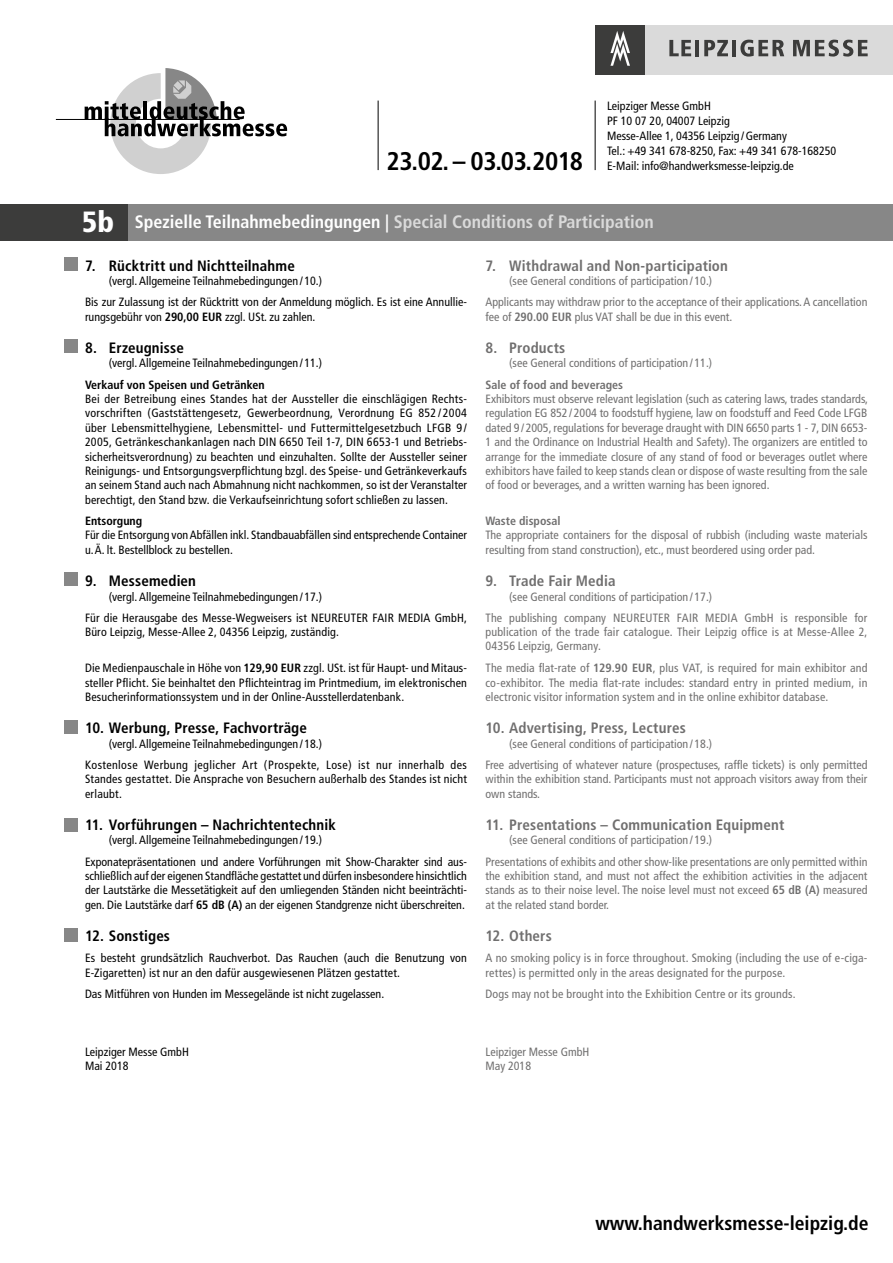
<style>
.page{position:relative;width:893px;height:1263px;background:#fff}
.page>*{position:absolute;margin:0;border:0;box-sizing:border-box;transform-origin:0 0}
.t1{font:700 condensed 25.5px "Frutiger";letter-spacing:-.015em;color:#000}
.t2{font:700 condensed 19.65px "Frutiger";color:#000}
.t3{font:700 condensed 18px "Frutiger";color:#dadada}
.t4{font:700 condensed 15px "Frutiger";letter-spacing:.01em;color:#706f6f}
.t5{font:700 condensed 15px "Frutiger";letter-spacing:.01em;color:#000}
.t6{font:condensed 12px/14.4px "Frutiger";color:#000}
.t7{font:condensed 12px/14.4px "Frutiger";color:#706f6f}
.t8{font:condensed 12px/21.1px "Frutiger";letter-spacing:.03em;color:#000}
.t9{font:condensed 12px/14.4px "Frutiger";letter-spacing:.025em;color:#000}
.t10{font:700 condensed 12px "Frutiger";color:#000}
.t11{font:700 condensed 12px "Frutiger";color:#706f6f}
.s1{font-weight:900;font-size:29.25px;color:#fff}
.s2{color:#fff}
.s3{font-weight:700}
</style>
<div class="page">
<div style="left:0;top:204px;width:893px;height:36px;background:#878787"></div>
<div style="left:0;top:204px;width:128px;height:36px;background:#3c3c3b"></div>
<div style="left:64px;top:339px;width:14px;height:14px;background:#878787"></div>
<div style="left:64px;top:572px;width:14px;height:14px;background:#878787"></div>
<div style="left:64px;top:720px;width:14px;height:13px;background:#878787"></div>
<div style="left:64px;top:818px;width:14px;height:14px;background:#878787"></div>
<div style="left:64px;top:928px;width:14px;height:13px;background:#878787"></div>
<div style="left:64px;top:257px;width:14px;height:14px;background:#878787"></div>
<div style="left:595px;top:26px;width:50px;height:49px;background:#3c3c3b"></div>
<svg style="left:610px;top:31px;width:20px;height:35px"></svg>
<div style="left:645px;top:26px;width:248px;height:49px;background:#dadada"></div>
<svg style="left:669px;top:40px;width:22px;height:16px"></svg>
<hr style="left:695px;top:40px;width:4px;height:16px;background:#3c3c3b">
<svg style="left:704px;top:40px;width:24px;height:16px"></svg>
<hr style="left:732px;top:40px;width:4px;height:16px;background:#3c3c3b">
<svg style="left:740px;top:40px;width:44px;height:17px"></svg>
<svg style="left:793px;top:40px;width:75px;height:17px"></svg>
<hr style="left:595px;top:101px;width:1px;height:69px;background:#000">
<hr style="left:378px;top:101px;width:1px;height:69px;background:#000">
<svg style="left:85px;top:68px;width:202px;height:106px"></svg>
<hr style="left:56px;top:119px;width:184px;height:1px;background:#000">
<h1 class="t1" style="left:387px;top:146px;width:198px">23.02. – 03.03.2018</h1>
<p class="t6" style="left:607px;top:98px;width:231px;line-height:15.1px">Leipziger Messe GmbH<br>PF 10 07 20, 04007 Leipzig<br>Messe-Allee 1, 04356 Leipzig /Germany<br>Tel.: +49 341 678-8250, Fax: +49 341 678-168250<br>E-Mail: info@handwerksmesse-leipzig.de</p>
<h3 class="t3" style="left:82px;top:212px;width:573px"><span class="s1">5b</span> <span class="s2">Spezielle Teilnahmebedingungen |</span> Special Conditions of Participation</h3>
<p class="t5" style="left:85px;top:257px;width:211px">7. Rücktritt und Nichtteilnahme</p>
<p class="t6" style="left:85px;top:270px;width:383px;line-height:21.1px;text-indent:24px">(vergl. Allgemeine Teilnahmebedingungen / 10.)<br>Bis zur Zulassung ist der Rücktritt von der Anmeldung möglich. Es ist eine Annullie-</p>
<p class="t6" style="left:85px;top:309px;width:232px">rungsgebühr von <span class="s3">290,00 EUR</span> zzgl. USt. zu zahlen.</p>
<p class="t5" style="left:85px;top:339px;width:100px">8. Erzeugnisse</p>
<p class="t6" style="left:109px;top:356px;width:215px">(vergl. Allgemeine Teilnahmebedingungen / 11.)</p>
<p class="t10" style="left:85px;top:377px;width:181px">Verkauf von Speisen und Getränken</p>
<p class="t6" style="left:85px;top:392px;width:384px;text-align:justify">Bei der Betreibung eines Standes hat der Aussteller die einschlägigen Rechts&shy;vorschriften (Gaststättengesetz, Gewerbeordnung, Verordnung EG 852 / 2004 über Lebensmittelhygiene, Lebensmittel- und Futtermittelgesetzbuch LFGB 9 / 2005, Getränkeschankanlagen nach DIN 6650 Teil 1-7, DIN 6653-1 und Betriebs&shy;sicherheitsverordnung) zu beachten und einzuhalten. Sollte der Aussteller seiner Reinigungs- und Entsorgungsverpflichtung bzgl. des Speise- und Getränkeverkaufs an seinem Stand auch nach Abmahnung nicht nachkommen, so ist der Veranstalter berechtigt, den Stand bzw. die Verkaufseinrichtung sofort schließen zu lassen.</p>
<p class="t10" style="left:85px;top:514px;width:59px">Entsorgung</p>
<p class="t6" style="left:85px;top:528px;width:383px">Für die Entsorgung von Abfällen inkl. Standbauabfällen sind entsprechende Container u.Ä. lt. Bestellblock zu bestellen.</p>
<p class="t5" style="left:85px;top:572px;width:113px">9. Messemedien</p>
<p class="t6" style="left:85px;top:586px;width:383px;line-height:21.1px;text-indent:24px">(vergl. Allgemeine Teilnahmebedingungen / 17.)<br>Für die Herausgabe des Messe-Wegweisers ist NEUREUTER FAIR MEDIA GmbH,</p>
<p class="t6" style="left:85px;top:625px;width:255px">Büro Leipzig, Messe-Allee 2, 04356 Leipzig, zuständig.</p>
<p class="t6" style="left:85px;top:661px;width:383px;text-align:justify">Die Medienpauschale in Höhe von <span class="s3">129,90 EUR</span> zzgl. USt. ist für Haupt- und Mitaus&shy;steller Pflicht. Sie beinhaltet den Pflichteintrag im Printmedium, im elektronischen Besucherinformationssystem und in der Online-Ausstellerdatenbank.</p>
<p class="t5" style="left:85px;top:719px;width:223px">10. Werbung, Presse, Fachvorträge</p>
<p class="t8" style="left:85px;top:733px;width:383px;text-indent:24px">(vergl. Allgemeine Teilnahmebedingungen / 18.)<br>Kostenlose Werbung jeglicher Art (Prospekte, Lose) ist nur innerhalb des</p>
<p class="t9" style="left:85px;top:772px;width:383px">Standes gestattet. Die Ansprache von Besuchern außerhalb des Standes ist nicht erlaubt.</p>
<p class="t5" style="left:85px;top:816px;width:252px">11. Vorführungen – Nachrichtentechnik</p>
<p class="t6" style="left:85px;top:830px;width:383px;line-height:21.1px;text-indent:24px">(vergl. Allgemeine Teilnahmebedingungen / 19.)<br>Exponatepräsentationen und andere Vorführungen mit Show-Charakter sind aus-</p>
<p class="t6" style="left:85px;top:869px;width:383px;text-align:justify">schließlich auf der eigenen Standfläche gestattet und dürfen insbesondere hinsichtlich der Lautstärke die Messetätigkeit auf den umliegenden Ständen nicht beeinträchti&shy;gen. Die Lautstärke darf <span class="s3">65 dB (A)</span> an der eigenen Standgrenze nicht überschreiten.</p>
<p class="t5" style="left:85px;top:927px;width:87px">12. Sonstiges</p>
<p class="t6" style="left:85px;top:951px;width:383px">Es besteht grundsätzlich Rauchverbot. Das Rauchen (auch die Benutzung von<br>E-Zigaretten) ist nur an den dafür ausgewiesenen Plätzen gestattet.</p>
<p class="t6" style="left:85px;top:987px;width:301px">Das Mitführen von Hunden im Messegelände ist nicht zugelassen.</p>
<p class="t4" style="left:485px;top:257px;width:244px">7. Withdrawal and Non-participation</p>
<p class="t7" style="left:485px;top:270px;width:384px;line-height:21.1px;text-indent:24px">(see General conditions of participation / 10.)<br>Applicants may withdraw prior to the acceptance of their applications. A cancellation</p>
<p class="t7" style="left:485px;top:309px;width:248px">fee of <span class="s3">290.00 EUR</span> plus VAT shall be due in this event.</p>
<p class="t4" style="left:485px;top:339px;width:81px">8. Products</p>
<p class="t7" style="left:509px;top:356px;width:204px">(see General conditions of participation / 11.)</p>
<p class="t11" style="left:485px;top:377px;width:139px">Sale of food and beverages</p>
<p class="t7" style="left:485px;top:392px;width:384px;text-align:justify">Exhibitors must observe relevant legislation (such as catering laws, trades standards, regulation EG 852 / 2004 to foodstuff hygiene, law on foodstuff and Feed Code LFGB dated 9 / 2005, regulations for beverage draught with DIN 6650 parts 1 - 7, DIN 6653- 1 and the Ordinance on Industrial Health and Safety). The organizers are entitled to arrange for the immediate closure of any stand of food or beverages outlet where exhibitors have failed to keep stands clean or dispose of waste resulting from the sale of food or beverages, and a written warning has been ignored.</p>
<p class="t11" style="left:485px;top:514px;width:77px">Waste disposal</p>
<p class="t7" style="left:485px;top:528px;width:383px">The appropriate containers for the disposal of rubbish (including waste materials resulting from stand construction), etc., must beordered using order pad.</p>
<p class="t4" style="left:485px;top:572px;width:132px">9. Trade Fair Media</p>
<p class="t7" style="left:485px;top:586px;width:383px;line-height:21.1px;text-indent:24px">(see General conditions of participation / 17.)<br>The publishing company NEUREUTER FAIR MEDIA GmbH is responsible for</p>
<p class="t7" style="left:485px;top:625px;width:384px">publication of the trade fair catalogue. Their Leipzig office is at Messe-Allee 2,<br>04356 Leipzig, Germany.</p>
<p class="t7" style="left:485px;top:661px;width:383px;text-align:justify">The media flat-rate of <span class="s3">129.90 EUR</span>, plus VAT, is required for main exhibitor and co-exhibitor. The media flat-rate includes: standard entry in printed medium, in electronic visitor information system and in the online exhibitor database.</p>
<p class="t4" style="left:485px;top:719px;width:202px">10. Advertising, Press, Lectures</p>
<p class="t7" style="left:485px;top:733px;width:383px;line-height:21.1px;text-indent:24px">(see General conditions of participation / 18.)<br>Free advertising of whatever nature (prospectuses, raffle tickets) is only permitted</p>
<p class="t7" style="left:485px;top:772px;width:383px">within the exhibition stand. Participants must not approach visitors away from their own stands.</p>
<p class="t4" style="left:485px;top:816px;width:300px">11. Presentations – Communication Equipment</p>
<p class="t7" style="left:485px;top:830px;width:383px;line-height:21.1px;text-indent:24px">(see General conditions of participation / 19.)<br>Presentations of exhibits and other show-like presentations are only permitted within</p>
<p class="t7" style="left:485px;top:869px;width:383px;text-align:justify">the exhibition stand, and must not affect the exhibition activities in the adjacent stands as to their noise level. The noise level must not exceed <span class="s3">65 dB (A)</span> measured at the related stand border.</p>
<p class="t4" style="left:485px;top:927px;width:68px">12. Others</p>
<p class="t7" style="left:485px;top:951px;width:383px">A no smoking policy is in force throughout. Smoking (including the use of e-ciga&shy;rettes) is permitted only in the areas designated for the purpose.</p>
<p class="t7" style="left:485px;top:987px;width:312px">Dogs may not be brought into the Exhibition Centre or its grounds.</p>
<p class="t6" style="left:85px;top:1044px;width:105px">Leipziger Messe GmbH<br>Mai 2018</p>
<p class="t7" style="left:485px;top:1044px;width:105px">Leipziger Messe GmbH<br>May 2018</p>
<h2 class="t2" style="left:595px;top:1211px;width:275px">www.handwerksmesse-leipzig.de</h2>
</div>
